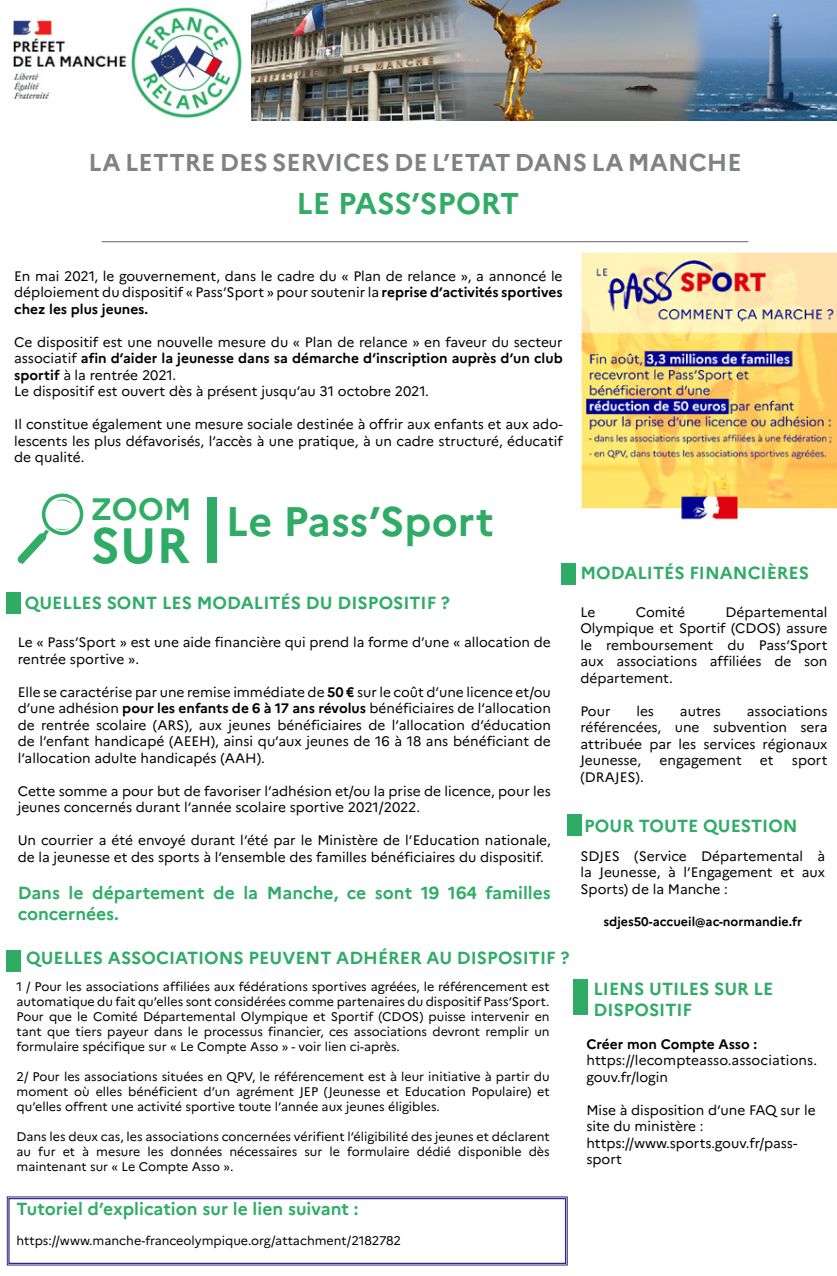
<style>
.page{position:relative;width:837px;height:1276px;background:#fff}
.page>*{position:absolute;margin:0;border:0;box-sizing:border-box;transform-origin:0 0}
.t1{font:700 49.62px "Marianne";color:#2eac66}
.t2{font:700 41.25px "Marianne";color:#2eac66}
.t3{font:700 30px "Marianne";color:#30ac66}
.t4{font:700 24.38px "Marianne";color:#808285}
.t5{font:700 17.5px/21px "Marianne";color:#2fad66}
.t6{font:700 17.5px/21px "Marianne";color:#30ad66}
.t7{font:13.75px/16.5px "Marianne";color:#000;text-align:justify}
.t8{font:700 13.75px "Marianne";color:#000}
.t9{font:12.5px/15px "Marianne";color:#000;text-align:justify}
.t10{font:700 12.5px "Marianne";color:#000}
.s1{font-weight:700}
</style>
<div class="page">
<img style="left:13px;top:20px;width:114px;height:79px">
<img style="left:131px;top:7px;width:111px;height:112px">
<hr style="left:102px;top:241px;width:646px;height:1px;background:#808285">
<img style="left:580px;top:252px;width:256px;height:268px">
<svg style="left:17px;top:493px;width:67px;height:71px"></svg>
<div style="left:207px;top:498px;width:10px;height:65px;background:#2eac66"></div>
<img style="left:252px;top:0;width:584px;height:121px">
<svg style="left:7px;top:1196px;width:560px;height:69px"></svg>
<div style="left:8px;top:1198px;width:558px;height:66px;border:1px solid #312682"></div>
<div style="left:6px;top:950px;width:14px;height:21px;background:#2eac66"></div>
<div style="left:573px;top:979px;width:14px;height:36px;background:#2eac66"></div>
<div style="left:6px;top:592px;width:14px;height:21px;background:#2eac66"></div>
<div style="left:561px;top:563px;width:14px;height:22px;background:#2eac66"></div>
<div style="left:567px;top:814px;width:14px;height:21px;background:#2eac66"></div>
<h3 class="t4" style="left:89px;top:147px;width:654px">LA LETTRE DES SERVICES DE L’ETAT DANS LA MANCHE</h3>
<h3 class="t3" style="left:296px;top:185px;width:224px">LE PASS’SPORT</h3>
<p class="t7" style="left:14px;top:268px;width:549px">En mai 2021, le gouvernement, dans le cadre du « Plan de relance », a annoncé le déploiement du dispositif « Pass’Sport » pour soutenir la <span class="s1">reprise d’activités sportives chez les plus jeunes.</span></p>
<p class="t7" style="left:14px;top:334px;width:550px;text-align:left">Ce dispositif est une nouvelle mesure du « Plan de relance » en faveur du secteur associatif <span class="s1">afin d’aider la jeunesse dans sa démarche d’inscription auprès d’un club sportif</span> à la rentrée 2021.<br>Le dispositif est ouvert dès à présent jusqu’au 31 octobre 2021.</p>
<p class="t7" style="left:14px;top:416px;width:550px">Il constitue également une mesure sociale destinée à offrir aux enfants et aux ado&shy;lescents les plus défavorisés, l’accès à une pratique, à un cadre structuré, éducatif de qualité.</p>
<h2 class="t2" style="left:91px;top:496px;width:404px"><sup>ZOOM</sup> Le Pass’Sport</h2>
<h1 class="t1" style="left:91px;top:515px;width:100px">SUR</h1>
<p class="t5" style="left:25px;top:592px;width:426px">QUELLES SONT LES MODALITÉS DU DISPOSITIF ?</p>
<p class="t7" style="left:18px;top:634px;width:534px">Le « Pass’Sport » est une aide financière qui prend la forme d’une « allocation de rentrée sportive ».</p>
<p class="t7" style="left:18px;top:683px;width:534px">Elle se caractérise par une remise immédiate de <span class="s1">50 €</span> sur le coût d’une licence et/ou d’une adhésion <span class="s1">pour les enfants de 6 à 17 ans révolus</span> bénéficiaires de l’allocation de rentrée scolaire (ARS), aux jeunes bénéficiaires de l’allocation d’éducation de l’enfant handicapé (AEEH), ainsi qu’aux jeunes de 16 à 18 ans bénéficiant de l’allocation adulte handicapés (AAH).</p>
<p class="t7" style="left:18px;top:782px;width:534px">Cette somme a pour but de favoriser l’adhésion et/ou la prise de licence, pour les jeunes concernés durant l’année scolaire sportive 2021/2022.</p>
<p class="t7" style="left:18px;top:832px;width:534px">Un courrier a été envoyé durant l’été par le Ministère de l’Education nationale, de la jeunesse et des sports à l’ensemble des familles bénéficiaires du dispositif.</p>
<p class="t6" style="left:18px;top:882px;width:534px">Dans le département de la Manche, ce sont 19 164 familles concernées.</p>
<p class="t5" style="left:26px;top:947px;width:544px">QUELLES ASSOCIATIONS PEUVENT ADHÉRER AU DISPOSITIF ?</p>
<p class="t9" style="left:17px;top:979px;width:534px">1 / Pour les associations affiliées aux fédérations sportives agréées, le référencement est automatique du fait qu’elles sont considérées comme partenaires du dispositif Pass’Sport.<br>Pour que le Comité Départemental Olympique et Sportif (CDOS) puisse intervenir en tant que tiers payeur dans le processus financier, ces associations devront remplir un formulaire spécifique sur « Le Compte Asso » - voir lien ci-après.</p>
<p class="t9" style="left:17px;top:1069px;width:534px">2/ Pour les associations situées en QPV, le référencement est à leur initiative à partir du moment où elles bénéficient d’un agrément JEP (Jeunesse et Education Populaire) et qu’elles offrent une activité sportive toute l’année aux jeunes éligibles.</p>
<p class="t9" style="left:17px;top:1129px;width:534px">Dans les deux cas, les associations concernées vérifient l’éligibilité des jeunes et déclarent au fur et à mesure les données nécessaires sur le formulaire dédié disponible dès maintenant sur « Le Compte Asso ».</p>
<p class="t5" style="left:17px;top:1198px;width:343px">Tutoriel d’explication sur le lien suivant :</p>
<p class="t9" style="left:17px;top:1232px;width:386px">https://www.manche-franceolympique.org/attachment/2182782</p>
<p class="t5" style="left:580px;top:562px;width:230px">MODALITÉS FINANCIÈRES</p>
<p class="t7" style="left:580px;top:603px;width:17px">Le</p>
<p class="t7" style="left:635px;top:603px;width:51px">Comité</p>
<p class="t7" style="left:580px;top:603px;width:248px;text-indent:145px">Départemental Olympique et Sportif (CDOS) assure le remboursement du Pass’Sport aux associations affiliées de son département.</p>
<p class="t7" style="left:580px;top:702px;width:32px">Pour</p>
<p class="t7" style="left:636px;top:702px;width:19px">les</p>
<p class="t7" style="left:679px;top:702px;width:43px">autres</p>
<p class="t7" style="left:580px;top:702px;width:248px;text-indent:166px">associations référencées, une subvention sera attribuée par les services régionaux Jeunesse,</p>
<p class="t7" style="left:659px;top:752px;width:84px">engagement</p>
<p class="t7" style="left:759px;top:752px;width:15px">et</p>
<p class="t7" style="left:791px;top:752px;width:37px">sport</p>
<p class="t7" style="left:580px;top:768px;width:65px">(DRAJES).</p>
<p class="t5" style="left:583px;top:815px;width:215px">POUR TOUTE QUESTION</p>
<p class="t7" style="left:580px;top:848px;width:246px">SDJES (Service Départemental à la Jeunesse, à l’Engagement et aux Sports) de la Manche :</p>
<p class="t10" style="left:603px;top:913px;width:200px">sdjes50-accueil@ac-normandie.fr</p>
<p class="t5" style="left:593px;top:978px;width:181px">LIENS UTILES SUR LE<br>DISPOSITIF</p>
<p class="t8" style="left:586px;top:1035px;width:172px">Créer mon Compte Asso :</p>
<p class="t7" style="left:586px;top:1052px;width:232px">https://lecompteasso.associations. gouv.fr/login</p>
<p class="t7" style="left:586px;top:1101px;width:231px;text-align:left">Mise à disposition d’une FAQ sur le site du ministère : https://www.sports.gouv.fr/pass&shy;sport</p>
</div>
